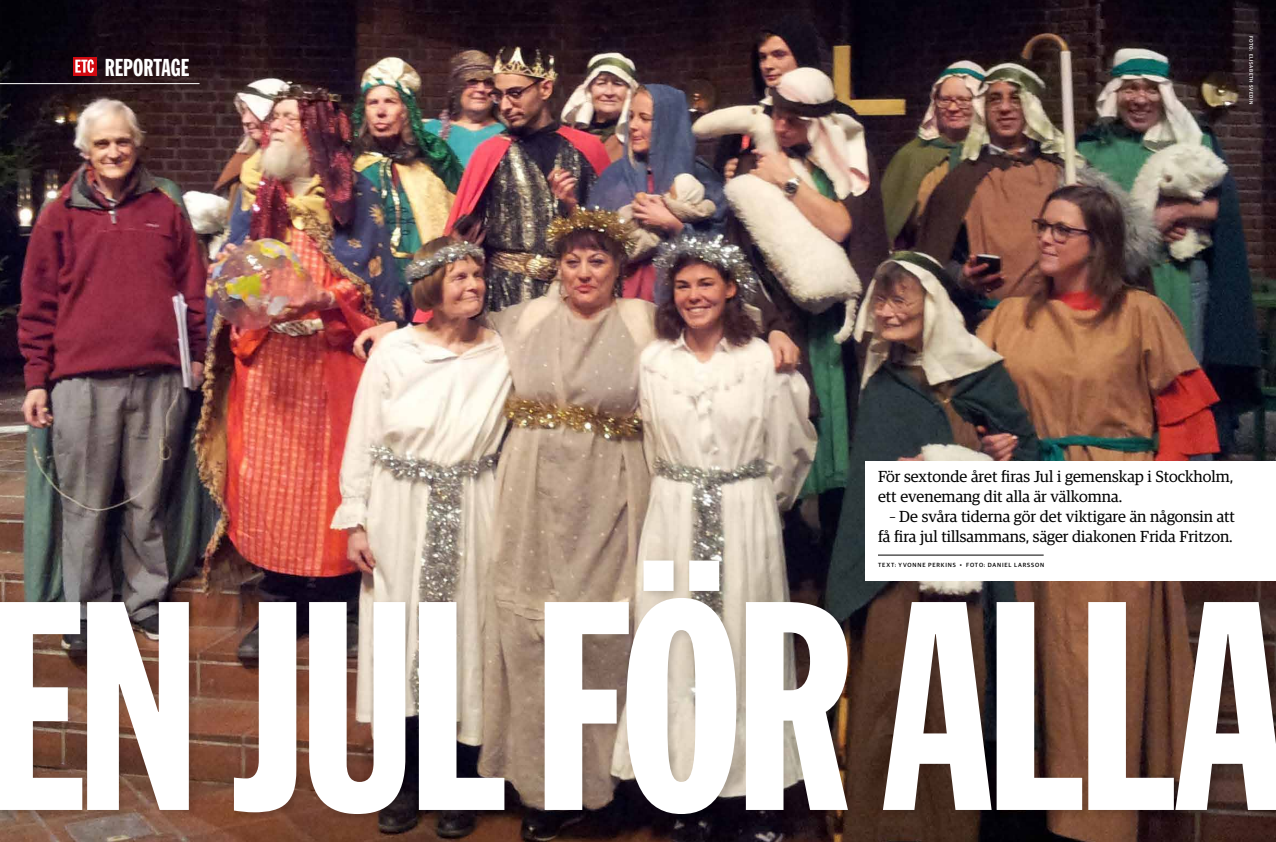
<style>
.page{position:relative;width:1276px;height:842px;background:#fff}
.page>*{position:absolute;margin:0;border:0;box-sizing:border-box;transform-origin:0 0}
.t1{font:292px "Franklin Gothic Std Extra Cond";letter-spacing:-.03em;color:#fff}
.t2{font:24px "Franklin Gothic Std Extra Cond";letter-spacing:.005em;color:#fff}
.t3{font:16px/20px "Guardian Egyp";color:#000}
.t4{font:500 6px "Guardian Sans";letter-spacing:.14em;color:#000}
.t5{font:500 5px "Guardian Sans";letter-spacing:.115em;color:#fff}
</style>
<div class="page">
<img style="left:0;top:0;width:1276px;height:842px">
<hr style="left:0;top:83px;width:199px;height:1px;background:#fff">
<div style="left:73px;top:57px;width:23px;height:18px;background:#d20a11"></div>
<svg style="left:75px;top:59px;width:19px;height:14px"></svg>
<div style="left:0;top:557px;width:1276px;height:268px;background:#000;opacity:.16"></div>
<div style="left:866px;top:461px;width:410px;height:120px;background:#fff"></div>
<hr style="left:878px;top:555px;width:165px;height:1px;background:#000">
<h2 class="t2" style="left:105px;top:55px;width:86px">REPORTAGE</h2>
<p class="t5" style="left:1255px;top:36px;width:70px;rotate:90deg">FOTO: ELISABETH SVEDIN</p>
<p class="t3" style="left:878px;top:465px;width:357px">För sextonde året firas Jul i gemenskap i Stockholm, ett evenemang dit alla är välkomna.</p>
<p class="t3" style="left:878px;top:505px;width:358px;text-align:right">– De svåra tiderna gör det viktigare än någonsin att få fira jul tillsammans, säger diakonen Frida Fritzon.</p>
<p class="t4" style="left:878px;top:560px;width:168px">TEXT: YVONNE PERKINS • FOTO: DANIEL LARSSON</p>
<h1 class="t1" style="left:-17px;top:551px;width:1304px">EN JUL FÖR ALLA</h1>
</div>
